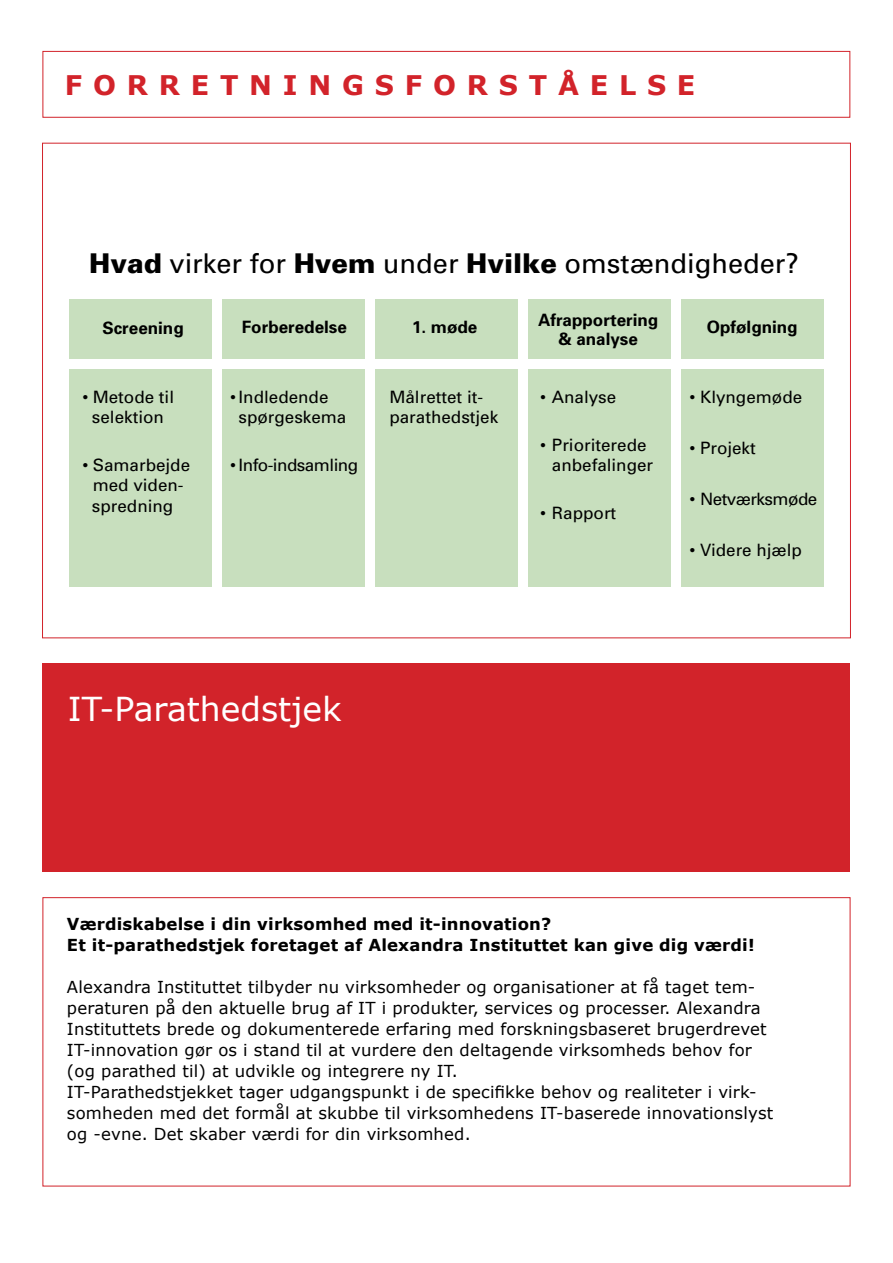
<style>
.page{position:relative;width:893px;height:1263px;background:#fff}
.page>*{position:absolute;margin:0;border:0;box-sizing:border-box;transform-origin:0 0}
.t1{font:33px "Verdana";color:#fff}
.t2{font:27.3px "Univers";color:#000}
.t3{font:700 27px "Verdana";letter-spacing:.4em;color:#d2232a}
.t4{font:17.1px/20.4px "Univers";color:#000}
.t5{font:700 17.1px/18.8px "Univers";color:#000;text-align:center}
.t6{font:17.1px "Univers";letter-spacing:-.03em;color:#000}
.t7{font:16.5px/21px "Verdana";letter-spacing:.01em;color:#000}
.t8{font:700 16.5px/21px "Verdana";letter-spacing:.01em;color:#000}
.s1{font-weight:900}
</style>
<div class="page">
<div style="left:43px;top:663px;width:807px;height:209px;background:#d2232a"></div>
<div style="left:43px;top:51px;width:807px;height:67px;border:1px solid #d2232a"></div>
<div style="left:69px;top:369px;width:143px;height:218px;background:#c8dfbe"></div>
<div style="left:222px;top:369px;width:143px;height:218px;background:#c8dfbe"></div>
<div style="left:375px;top:369px;width:143px;height:218px;background:#c8dfbe"></div>
<div style="left:528px;top:369px;width:143px;height:218px;background:#c8dfbe"></div>
<div style="left:681px;top:369px;width:143px;height:218px;background:#c8dfbe"></div>
<div style="left:69px;top:299px;width:143px;height:60px;background:#c8dfbe"></div>
<div style="left:222px;top:299px;width:143px;height:60px;background:#c8dfbe"></div>
<div style="left:375px;top:299px;width:143px;height:60px;background:#c8dfbe"></div>
<div style="left:528px;top:299px;width:143px;height:60px;background:#c8dfbe"></div>
<div style="left:681px;top:299px;width:143px;height:60px;background:#c8dfbe"></div>
<h3 class="t3" style="left:65px;top:68px;width:632px">Forretningsf orståelse</h3>
<h2 class="t2" style="left:89px;top:246px;width:711px"><span class="s1">Hvad</span> virker for <span class="s1">Hvem</span> under <span class="s1">Hvilke</span> omstændigheder?</h2>
<p class="t5" style="left:102px;top:317px;width:83px">Screening</p>
<p class="t4" style="left:83px;top:386px;width:93px;text-align:center">• Metode til selektion</p>
<p class="t4" style="left:83px;top:454px;width:109px;text-align:center">• Samarbejde med viden&shy;spredning</p>
<p class="t5" style="left:242px;top:317px;width:107px">Forberedelse</p>
<p class="t4" style="left:239px;top:386px;width:109px;text-indent:-9px">• Indledende spørgeskema</p>
<p class="t6" style="left:230px;top:454px;width:130px">• Info-indsamling</p>
<p class="t5" style="left:412px;top:317px;width:67px">1. møde</p>
<p class="t4" style="left:389px;top:386px;width:110px">Målrettet it&shy;parathedstjek</p>
<p class="t5" style="left:538px;top:310px;width:122px">Afrapportering &amp; analyse</p>
<p class="t4" style="left:540px;top:386px;width:78px">• Analyse</p>
<p class="t4" style="left:552px;top:434px;width:103px;text-indent:-12px">• Prioriterede anbefalinger</p>
<p class="t4" style="left:540px;top:502px;width:78px">• Rapport</p>
<p class="t5" style="left:707px;top:317px;width:92px">Opfølgning</p>
<p class="t4" style="left:689px;top:386px;width:114px">• Klyngemøde</p>
<p class="t4" style="left:689px;top:437px;width:68px">• Projekt</p>
<p class="t6" style="left:689px;top:488px;width:130px">• Netværksmøde</p>
<p class="t4" style="left:689px;top:539px;width:114px">• Videre hjælp</p>
<h1 class="t1" style="left:68px;top:688px;width:275px">IT-Parathedstjek</h1>
<p class="t8" style="left:67px;top:913px;width:689px">Værdiskabelse i din virksomhed med it-innovation?<br>Et it-parathedstjek foretaget af Alexandra Instituttet kan give dig værdi!</p>
<p class="t7" style="left:67px;top:976px;width:708px">Alexandra Instituttet tilbyder nu virksomheder og organisationer at få taget tem&shy;peraturen på den aktuelle brug af IT i produkter, services og processer. Alexandra Instituttets brede og dokumenterede erfaring med forskningsbaseret brugerdrevet IT-innovation gør os i stand til at vurdere den deltagende virksomheds behov for (og parathed til) at udvikle og integrere ny IT.<br>IT-Parathedstjekket tager udgangspunkt i de specifikke behov og realiteter i virk&shy;somheden med det formål at skubbe til virksomhedens IT-baserede innovationslyst og -evne. Det skaber værdi for din virksomhed.</p>
</div>
